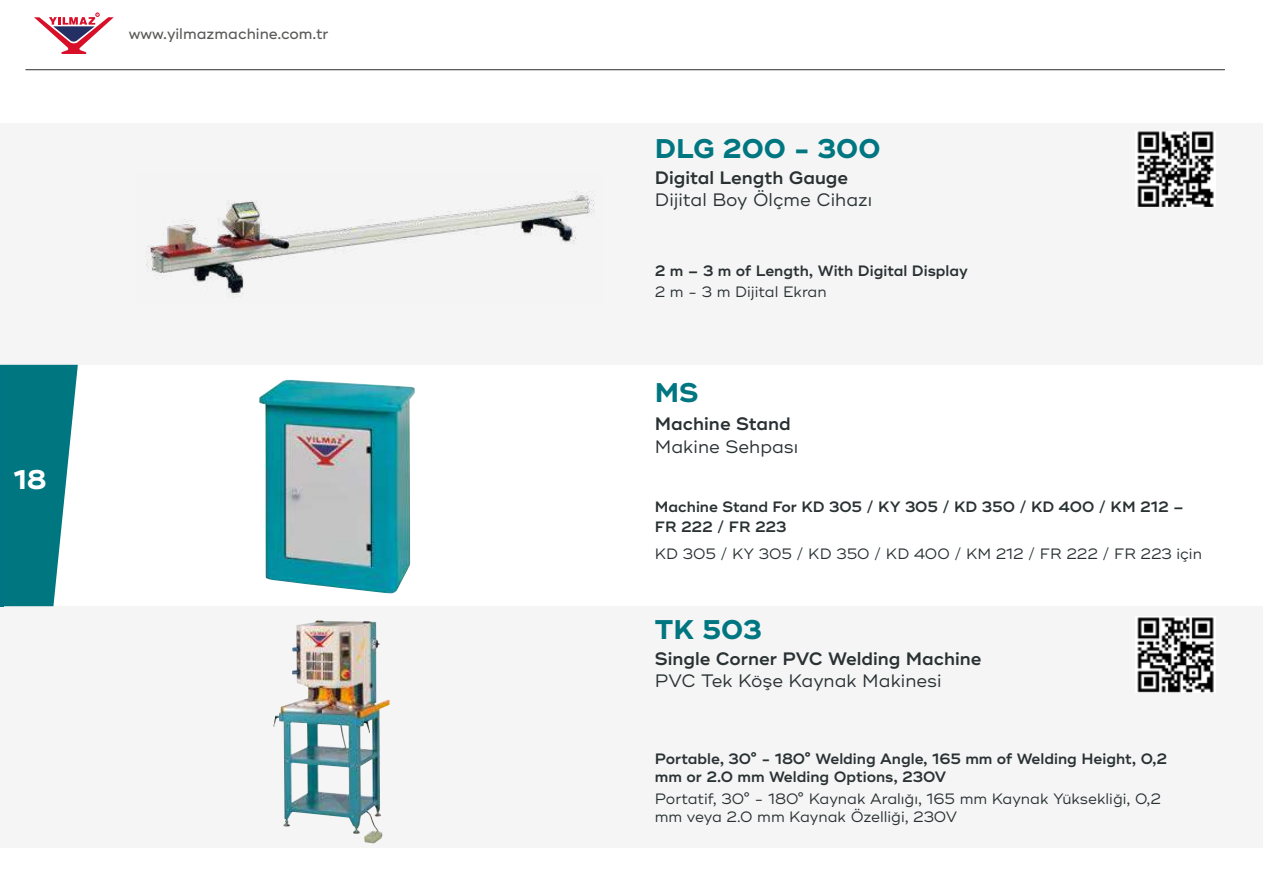
<style>
.page{position:relative;width:1263px;height:893px;background:#fff}
.page>*{position:absolute;margin:0;border:0;box-sizing:border-box;transform-origin:0 0}
.t1{font:700 27px "Ridley Grotesk";color:#007681}
.t2{font:700 27px "Ridley Grotesk";color:#fff}
.t3{font:600 18px "Ridley Grotesk";color:#293133}
.t4{font:18px "Ridley Grotesk";color:#293133}
.t5{font:600 15px/18px "Ridley Grotesk";color:#293133}
.t6{font:15px/18px "Ridley Grotesk";color:#293133}
.t7{font:500 15px "Ridley Grotesk";color:#595a58}
</style>
<div class="page">
<hr style="left:26px;top:69px;width:1199px;height:1px;background:#595a58">
<svg style="left:4px;top:365px;width:74px;height:241px"></svg>
<svg style="left:34px;top:13px;width:80px;height:41px"></svg>
<hr style="left:0;top:365px;width:4px;height:241px;background:#007482">
<img style="left:136px;top:173px;width:466px;height:131px">
<img style="left:259px;top:380px;width:156px;height:213px">
<img style="left:273px;top:620px;width:117px;height:223px">
<img style="left:1137px;top:131px;width:77px;height:76px">
<img style="left:1137px;top:617px;width:77px;height:75px">
<p class="t7" style="left:129px;top:25px;width:201px">www.yilmazmachine.com.tr</p>
<h1 class="t2" style="left:14px;top:463px;width:35px">18</h1>
<h1 class="t1" style="left:655px;top:132px;width:227px">DLG 200 - 300</h1>
<p class="t3" style="left:655px;top:166px;width:195px">Digital Length Gauge</p>
<p class="t4" style="left:655px;top:189px;width:219px">Dijital Boy Ölçme Cihazı</p>
<p class="t5" style="left:655px;top:263px;width:315px">2 m – 3 m of Length, With Digital Display</p>
<p class="t6" style="left:655px;top:283px;width:173px">2 m - 3 m Dijital Ekran</p>
<h1 class="t1" style="left:655px;top:376px;width:45px">MS</h1>
<p class="t3" style="left:655px;top:412px;width:137px">Machine Stand</p>
<p class="t4" style="left:655px;top:436px;width:145px">Makine Sehpası</p>
<p class="t5" style="left:655px;top:498px;width:530px;line-height:19.5px">Machine Stand For KD 305 / KY 305 / KD 350 / KD 400 / KM 212 –<br>FR 222 / FR 223</p>
<p class="t6" style="left:655px;top:545px;width:548px">KD 305 / KY 305 / KD 350 / KD 400 / KM 212 / FR 222 / FR 223 için</p>
<h1 class="t1" style="left:655px;top:614px;width:109px">TK 503</h1>
<p class="t3" style="left:655px;top:648px;width:328px">Single Corner PVC Welding Machine</p>
<p class="t4" style="left:655px;top:670px;width:288px">PVC Tek Köşe Kaynak Makinesi</p>
<p class="t5" style="left:655px;top:750px;width:514px">Portable, 30° - 180° Welding Angle, 165 mm of Welding Height, 0,2 mm or 2.0 mm Welding Options, 230V</p>
<p class="t6" style="left:655px;top:790px;width:508px">Portatif, 30° - 180° Kaynak Aralığı, 165 mm Kaynak Yüksekliği, 0,2 mm veya 2.0 mm Kaynak Özelliği, 230V</p>
</div>
